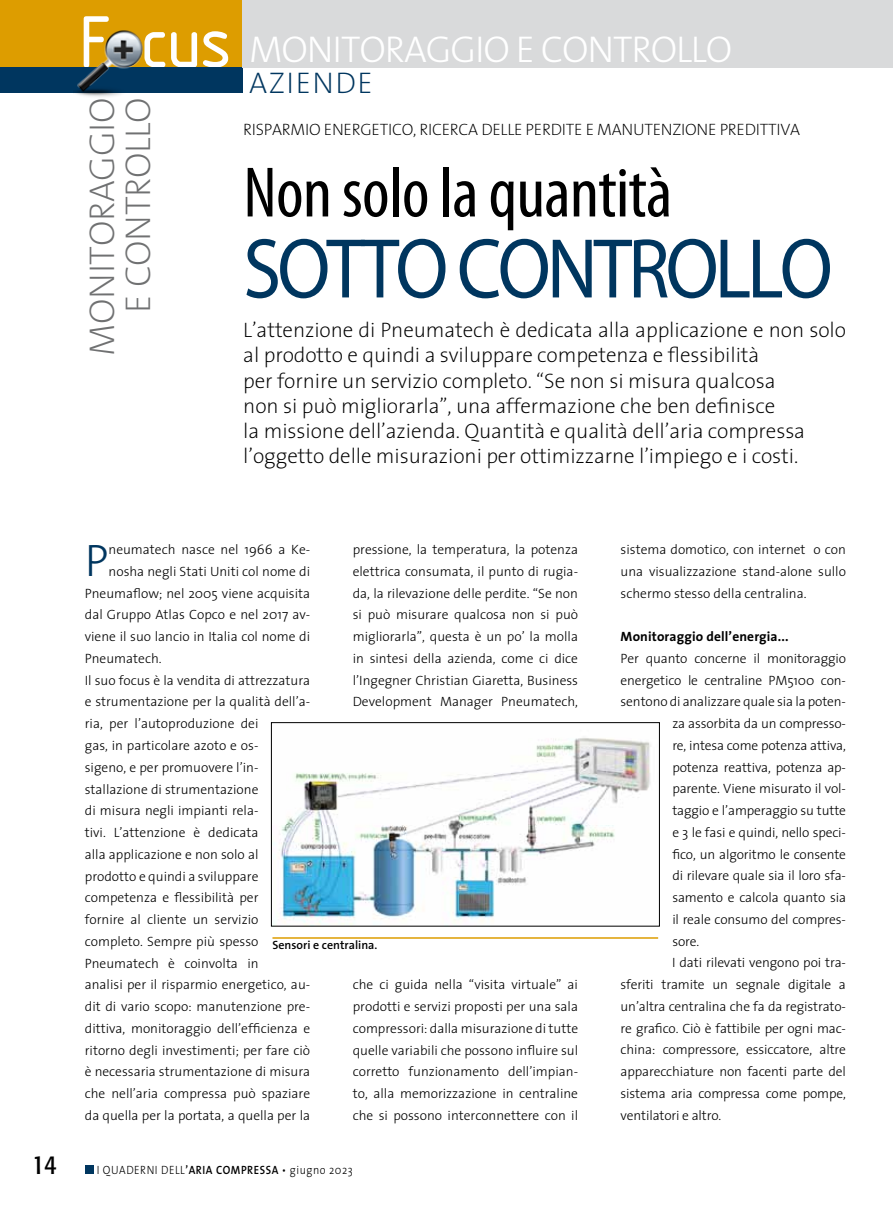
<style>
.page{position:relative;width:893px;height:1212px;background:#fff}
.page>*{position:absolute;margin:0;border:0;box-sizing:border-box;transform-origin:0 0}
.t1{font:85.5px "Myriad Pro";letter-spacing:-.05em;color:#00365f;scale:.9 1}
.t2{font:condensed 72px "Myriad Pro";letter-spacing:-.01em;color:#000}
.t3{font:300 45.75px "The Sans";color:#00365f}
.t4{font:300 37.5px "The Sans";letter-spacing:-.03em;color:#fff}
.t5{font:200 36px/36px "The Sans";letter-spacing:-.01em;color:#707172;text-align:right}
.t6{font:200 30px "The Sans";letter-spacing:.05em;color:#00365f}
.t7{font:condensed 27px "Formata";color:#000}
.t8{font:200 21px/25.2px "The Sans";letter-spacing:-.005em;color:#000}
.t9{font:200 16.5px "The Sans";letter-spacing:-.015em;color:#000}
.t10{font:300 13.5px/21.8px "The Sans";color:#000;text-align:justify}
.t11{font:700 13.5px "The Sans";letter-spacing:.01em;color:#000}
.t12{font:300 12px "The Sans";letter-spacing:.05em;color:#000;scale:.9 1}
.t13{font:600 12px "The Sans";color:#000}
.s1{font-family:"Isonorm MN";font-weight:400;font-size:76.5px}
.s2{font-family:"Isonorm MN";font-weight:400;font-size:76.5px;color:#dd9d00}
.s3{font-weight:600}
</style>
<div class="page">
<div style="left:85px;top:1166px;width:8px;height:8px;background:#00365f"></div>
<div style="left:0;top:0;width:243px;height:67px;background:#dd9d00"></div>
<div style="left:0;top:67px;width:242px;height:26px;background:#00365f"></div>
<img style="left:75px;top:30px;width:68px;height:67px">
<div style="left:242px;top:0;width:651px;height:67px;background:#d9dadb"></div>
<img style="left:279px;top:738px;width:372px;height:186px">
<div style="left:271px;top:722px;width:389px;height:204px;border:1px solid #000"></div>
<hr style="left:272px;top:937px;width:386px;height:2px;background:#dd9d00">
<h3 class="t4" style="left:79px;top:18px;width:655px"><span class="s1">F</span><span class="s2">o</span><span class="s1">cus</span> MONITORAGGIO E CONTROLLO</h3>
<h3 class="t6" style="left:249px;top:58px;width:125px">AZIENDE</h3>
<h3 class="t5" style="left:83px;top:356px;width:260px;rotate:-90deg">MONITORAGGIO<br>E CONTROLLO</h3>
<p class="t9" style="left:243px;top:116px;width:558px">RISPARMIO ENERGETICO, RICERCA DELLE PERDITE E MANUTENZIONE PREDITTIVA</p>
<h2 class="t2" style="left:243px;top:149px;width:431px">Non solo la quantità</h2>
<h1 class="t1" style="left:243px;top:216px;width:657px">SOTTO CONTROLLO</h1>
<p class="t8" style="left:243px;top:317px;width:604px">L’attenzione di Pneumatech è dedicata alla applicazione e non solo al prodotto e quindi a sviluppare competenza e flessibilità<br>per fornire un servizio completo. “Se non si misura qualcosa<br>non si può migliorarla”, una affermazione che ben definisce<br>la missione dell’azienda. Quantità e qualità dell’aria compressa l’oggetto delle misurazioni per ottimizzarne l’impiego e i costi.</p>
<p class="t10" style="left:353px;top:538px;width:227px">pressione, la temperatura, la potenza elettrica consumata, il punto di rugia&shy;da, la rilevazione delle perdite. “Se non si può misurare qualcosa non si può migliorarla”, questa è un po’ la molla in sintesi della azienda, come ci dice l’Ingegner Christian Giaretta, Business Development Manager Pneumatech,</p>
<h3 class="t3" style="left:85px;top:523px;width:25px">P</h3>
<p class="t10" style="left:109px;top:538px;width:203px">neumatech nasce nel 1966 a Ke-</p>
<p class="t10" style="left:109px;top:560px;width:203px">nosha negli Stati Uniti col nome di</p>
<p class="t10" style="left:85px;top:582px;width:227px">Pneumaflow; nel 2005 viene acquisita</p>
<p class="t10" style="left:85px;top:604px;width:227px">dal Gruppo Atlas Copco e nel 2017 av-</p>
<p class="t10" style="left:85px;top:625px;width:227px">viene il suo lancio in Italia col nome di</p>
<p class="t10" style="left:85px;top:647px;width:78px">Pneumatech.</p>
<p class="t10" style="left:85px;top:669px;width:227px">Il suo focus è la vendita di attrezzatura</p>
<p class="t10" style="left:85px;top:691px;width:227px">e strumentazione per la qualità dell’a-</p>
<p class="t10" style="left:85px;top:712px;width:175px">ria, per l’autoproduzione dei</p>
<p class="t10" style="left:85px;top:734px;width:175px">gas, in particolare azoto e os-</p>
<p class="t10" style="left:85px;top:756px;width:175px">sigeno, e per promuovere l’in-</p>
<p class="t10" style="left:85px;top:778px;width:175px">stallazione di strumentazione</p>
<p class="t10" style="left:85px;top:799px;width:175px">di misura negli impianti rela-</p>
<p class="t10" style="left:85px;top:821px;width:175px">tivi. L’attenzione è dedicata</p>
<p class="t10" style="left:85px;top:843px;width:175px">alla applicazione e non solo al</p>
<p class="t10" style="left:85px;top:865px;width:175px">prodotto e quindi a sviluppare</p>
<p class="t10" style="left:85px;top:886px;width:175px">competenza e flessibilità per</p>
<p class="t10" style="left:85px;top:908px;width:175px">fornire al cliente un servizio</p>
<p class="t10" style="left:85px;top:930px;width:175px">completo. Sempre più spesso</p>
<p class="t10" style="left:85px;top:951px;width:175px">Pneumatech è coinvolta in</p>
<p class="t10" style="left:85px;top:973px;width:227px">analisi per il risparmio energetico, au-</p>
<p class="t10" style="left:85px;top:995px;width:227px">dit di vario scopo: manutenzione pre-</p>
<p class="t10" style="left:85px;top:1017px;width:227px">dittiva, monitoraggio dell’efficienza e</p>
<p class="t10" style="left:85px;top:1038px;width:227px">ritorno degli investimenti; per fare ciò</p>
<p class="t10" style="left:85px;top:1060px;width:227px">è necessaria strumentazione di misura</p>
<p class="t10" style="left:85px;top:1082px;width:227px">che nell’aria compressa può spaziare</p>
<p class="t10" style="left:85px;top:1104px;width:227px">da quella per la portata, a quella per la</p>
<p class="t13" style="left:272px;top:935px;width:107px">Sensori e centralina.</p>
<p class="t10" style="left:353px;top:973px;width:227px">che ci guida nella “visita virtuale” ai prodotti e servizi proposti per una sala compressori: dalla misurazione di tutte quelle variabili che possono influire sul corretto funzionamento dell’impian&shy;to, alla memorizzazione in centraline che si possono interconnettere con il</p>
<h3 class="t7" style="left:32px;top:1148px;width:26px">14</h3>
<p class="t12" style="left:97px;top:1160px;width:286px">I QUADERNI DELL<span class="s3">’ARIA COMPRESSA</span> • giugno 2023</p>
<p class="t10" style="left:621px;top:538px;width:227px">sistema domotico, con internet o con una visualizzazione stand-alone sullo schermo stesso della centralina.</p>
<p class="t11" style="left:621px;top:625px;width:169px">Monitoraggio dell’energia...</p>
<p class="t10" style="left:621px;top:647px;width:227px">Per quanto concerne il monitoraggio</p>
<p class="t10" style="left:621px;top:669px;width:227px">energetico le centraline PM5100 con-</p>
<p class="t10" style="left:621px;top:690px;width:227px">sentono di analizzare quale sia la poten-</p>
<p class="t10" style="left:672px;top:712px;width:175px">za assorbita da un compresso-</p>
<p class="t10" style="left:672px;top:734px;width:175px">re, intesa come potenza attiva,</p>
<p class="t10" style="left:672px;top:756px;width:175px">potenza reattiva, potenza ap-</p>
<p class="t10" style="left:672px;top:777px;width:175px">parente. Viene misurato il vol-</p>
<p class="t10" style="left:672px;top:799px;width:175px">taggio e l’amperaggio su tutte</p>
<p class="t10" style="left:672px;top:821px;width:175px">e 3 le fasi e quindi, nello speci-</p>
<p class="t10" style="left:672px;top:843px;width:175px">fico, un algoritmo le consente</p>
<p class="t10" style="left:672px;top:864px;width:175px">di rilevare quale sia il loro sfa-</p>
<p class="t10" style="left:672px;top:886px;width:175px">samento e calcola quanto sia</p>
<p class="t10" style="left:672px;top:908px;width:175px">il reale consumo del compres-</p>
<p class="t10" style="left:672px;top:930px;width:28px">sore.</p>
<p class="t10" style="left:672px;top:951px;width:175px">I dati rilevati vengono poi tra-</p>
<p class="t10" style="left:621px;top:973px;width:227px">sferiti tramite un segnale digitale a</p>
<p class="t10" style="left:621px;top:995px;width:227px">un’altra centralina che fa da registrato-</p>
<p class="t10" style="left:621px;top:1017px;width:227px">re grafico. Ciò è fattibile per ogni mac-</p>
<p class="t10" style="left:621px;top:1038px;width:227px">china: compressore, essiccatore, altre</p>
<p class="t10" style="left:621px;top:1060px;width:227px">apparecchiature non facenti parte del</p>
<p class="t10" style="left:621px;top:1082px;width:227px">sistema aria compressa come pompe,</p>
<p class="t10" style="left:621px;top:1104px;width:102px">ventilatori e altro.</p>
</div>
